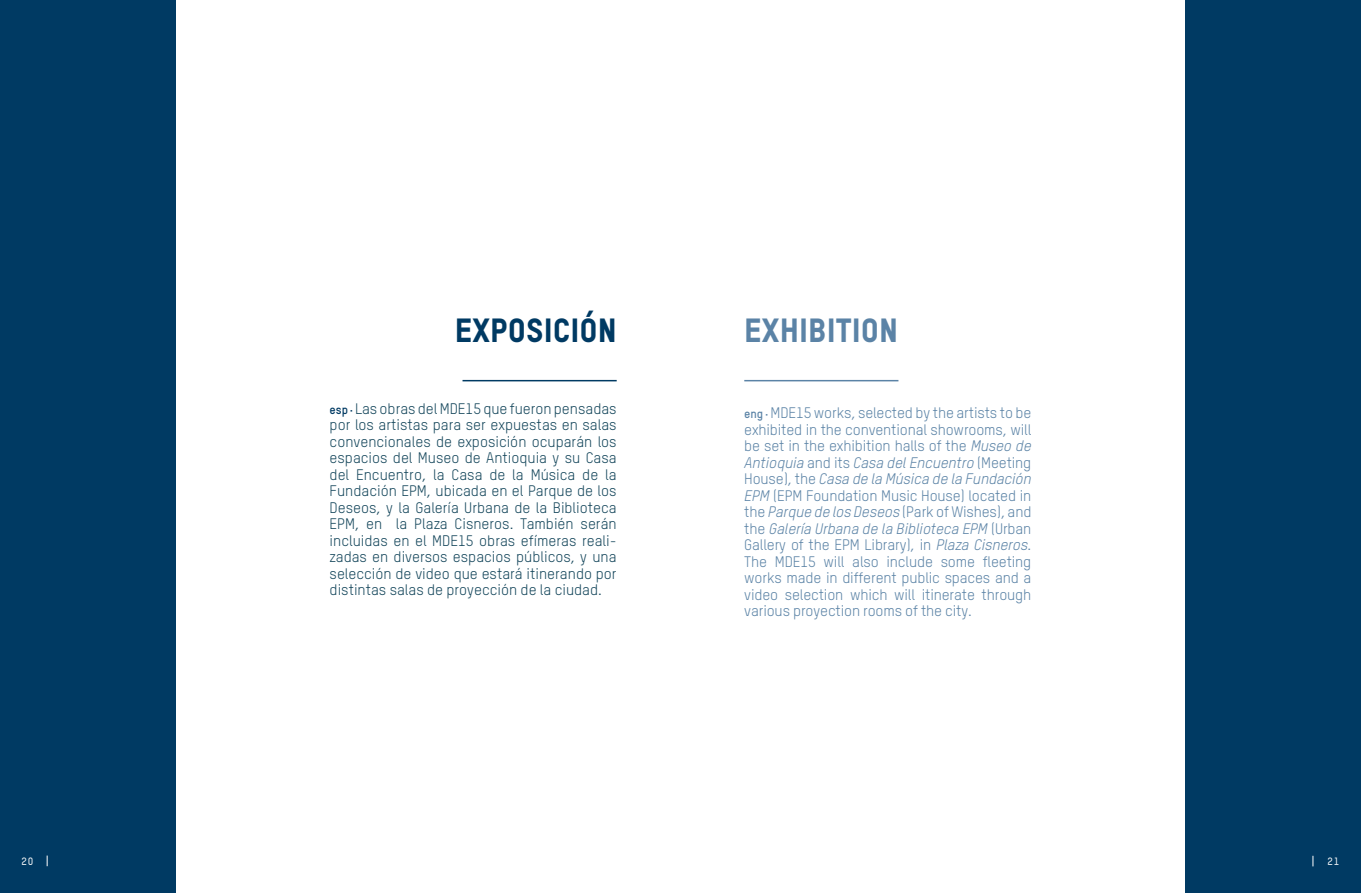
<style>
.page{position:relative;width:1361px;height:893px;background:#fff}
.page>*{position:absolute;margin:0;border:0;box-sizing:border-box;transform-origin:0 0}
.t1{font:33px "TSTARPRO Headline";color:#003a63}
.t2{font:33px "TSTARPRO Headline";color:#5b83a6}
.t3{font:15px/16.5px "TSTARPRO";letter-spacing:-.01em;color:#5b83a6;text-align:justify}
.t4{font:15px/16.5px "TSTARPRO";color:#13455a;text-align:justify}
.t5{font:700 10.5px "TSTAR Mono Round";color:#fff}
.s1{font-weight:700;font-size:12px;color:#003a63}
.s2{font-weight:700;font-size:12px}
.s3{font-style:italic}
</style>
<div class="page">
<div style="left:0;top:0;width:175px;height:893px;background:#003a63"></div>
<div style="left:1185px;top:0;width:176px;height:893px;background:#003a63"></div>
<hr style="left:462px;top:380px;width:155px;height:1px;background:#003a63">
<hr style="left:744px;top:380px;width:154px;height:1px;background:#5b83a6">
<h1 class="t1" style="left:455px;top:310px;width:163px">EXPOSICIÓN</h1>
<h1 class="t2" style="left:744px;top:310px;width:155px">EXHIBITION</h1>
<p class="t4" style="left:330px;top:400px;width:289px"><span class="s1">esp ·</span> Las obras del MDE15 que fueron pensadas por los artistas para ser expuestas en salas convencionales de exposición ocuparán los espacios del Museo de Antioquia y su Casa del Encuentro, la Casa de la Música de la Fundación EPM, ubicada en el Parque de los Deseos, y la Galería Urbana de la Biblioteca EPM, en la Plaza Cisneros. También serán incluidas en el MDE15 obras efímeras reali&shy;zadas en diversos espacios públicos, y una selección de video que estará itinerando por distintas salas de proyección de la ciudad.</p>
<p class="t3" style="left:744px;top:404px;width:289px"><span class="s2">eng ·</span> MDE15 works, selected by the artists to be exhibited in the conventional showrooms, will be set in the exhibition halls of the <span class="s3">Museo de Antioquia</span> and its <span class="s3">Casa del Encuentro</span> (Meeting House), the <span class="s3">Casa de la Música de la Fundación EPM</span> (EPM Foundation Music House) located in the <span class="s3">Parque de los Deseos</span> (Park of Wishes), and the <span class="s3">Galería Urbana de la Biblioteca EPM</span> (Urban Gallery of the EPM Library), in <span class="s3">Plaza Cisneros</span>.<br>The MDE15 will also include some fleeting works made in different public spaces and a video selection which will itinerate through various proyection rooms of the city.</p>
<p class="t5" style="left:21px;top:855px;width:14px">20</p>
<p class="t5" style="left:1327px;top:855px;width:14px">21</p>
</div>
